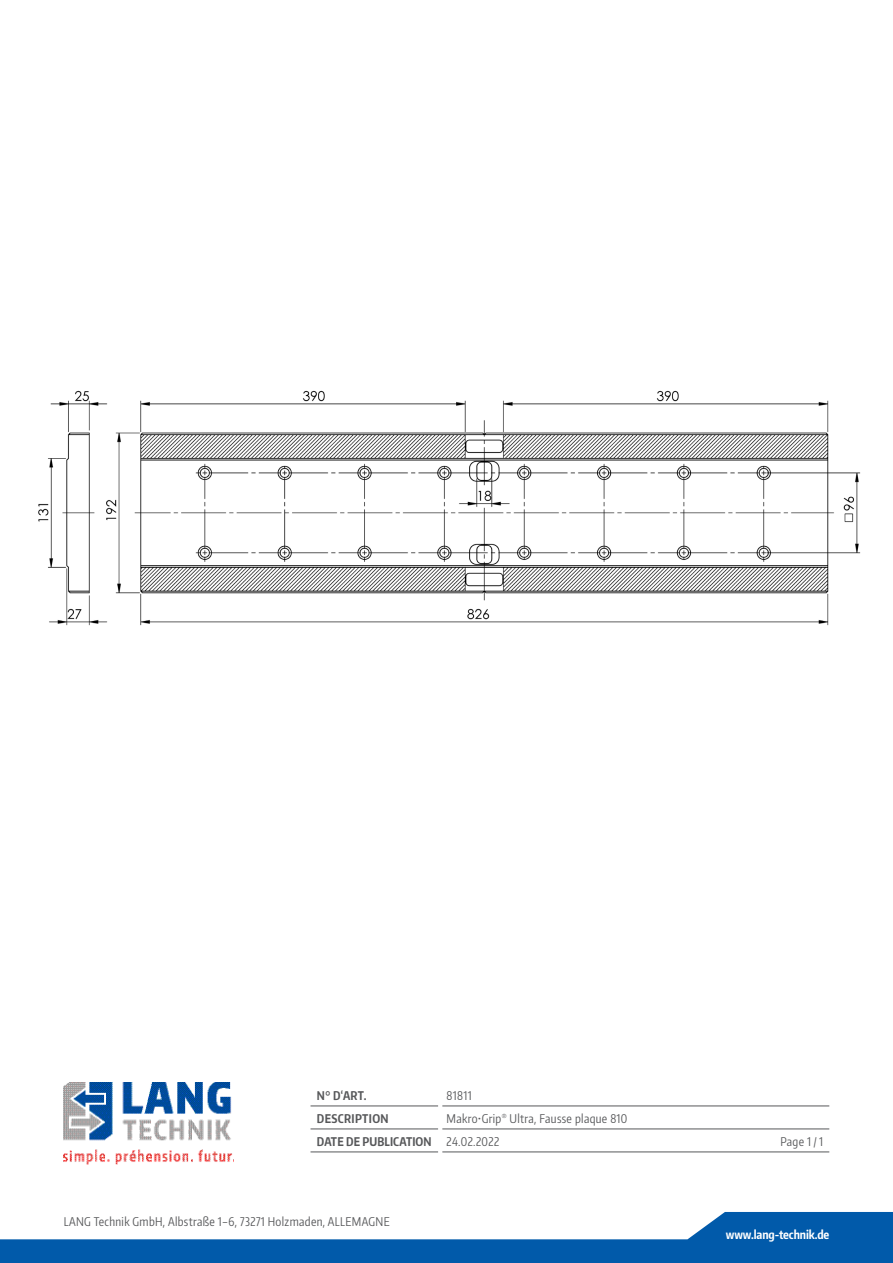
<style>
.page{position:relative;width:893px;height:1263px;background:#fff}
.page>*{position:absolute;margin:0;border:0;box-sizing:border-box;transform-origin:0 0}
.Tabelle_Text_Bezeich{font:12px "Encode Sans Compressed";letter-spacing:.03em;color:#57585a}
.Tabelle_Kategorie{font:700 12px "Encode Sans Compressed";letter-spacing:.01em;color:#57585a}
.Tabelle_Text{font:12px "Encode Sans Compressed";letter-spacing:.03em;color:#57585a}
.t1{font:700 12px "Encode Sans Compressed";letter-spacing:-.01em;color:#fff}
.Tabelle_Kategorie-2{font:700 12px "Encode Sans Compressed";letter-spacing:.03em;color:#57585a}
</style>
<div class="page">
<svg style="left:0;top:1212px;width:893px;height:51px;fill:#015aaa"></svg>
<img style="left:64px;top:1082px;width:170px;height:82px">
<hr style="left:311px;top:1106px;width:127px;height:1px;background:#57585a">
<hr style="left:442px;top:1106px;width:387px;height:1px;background:#57585a">
<hr style="left:311px;top:1129px;width:127px;height:1px;background:#57585a">
<hr style="left:442px;top:1129px;width:387px;height:1px;background:#57585a">
<hr style="left:311px;top:1152px;width:127px;height:1px;background:#57585a">
<hr style="left:442px;top:1152px;width:387px;height:1px;background:#57585a">
<img style="left:38px;top:390px;width:823px;height:236px">
<p class="Tabelle_Kategorie" style="left:317px;top:1087px;width:51px">N° D‘ART.</p>
<p class="Tabelle_Text" style="left:447px;top:1087px;width:27px">81811</p>
<p class="Tabelle_Kategorie-2" style="left:317px;top:1110px;width:73px">DESCRIPTION</p>
<p class="Tabelle_Text_Bezeich" style="left:447px;top:1110px;width:182px">Makro•Grip<sup>®</sup> Ultra, Fausse plaque 810</p>
<p class="Tabelle_Kategorie" style="left:317px;top:1133px;width:116px">DATE DE PUBLICATION</p>
<p class="Tabelle_Text" style="left:447px;top:1133px;width:54px">24.02.2022</p>
<p class="Tabelle_Text" style="left:780px;top:1133px;width:44px">Page 1 / 1</p>
<p class="Tabelle_Text_Bezeich" style="left:64px;top:1213px;width:328px">LANG Technik GmbH, Albstraße 1–6, 73271 Holzmaden, ALLEMAGNE</p>
<p class="t1" style="left:726px;top:1227px;width:105px">www.lang-technik.de</p>
</div>
